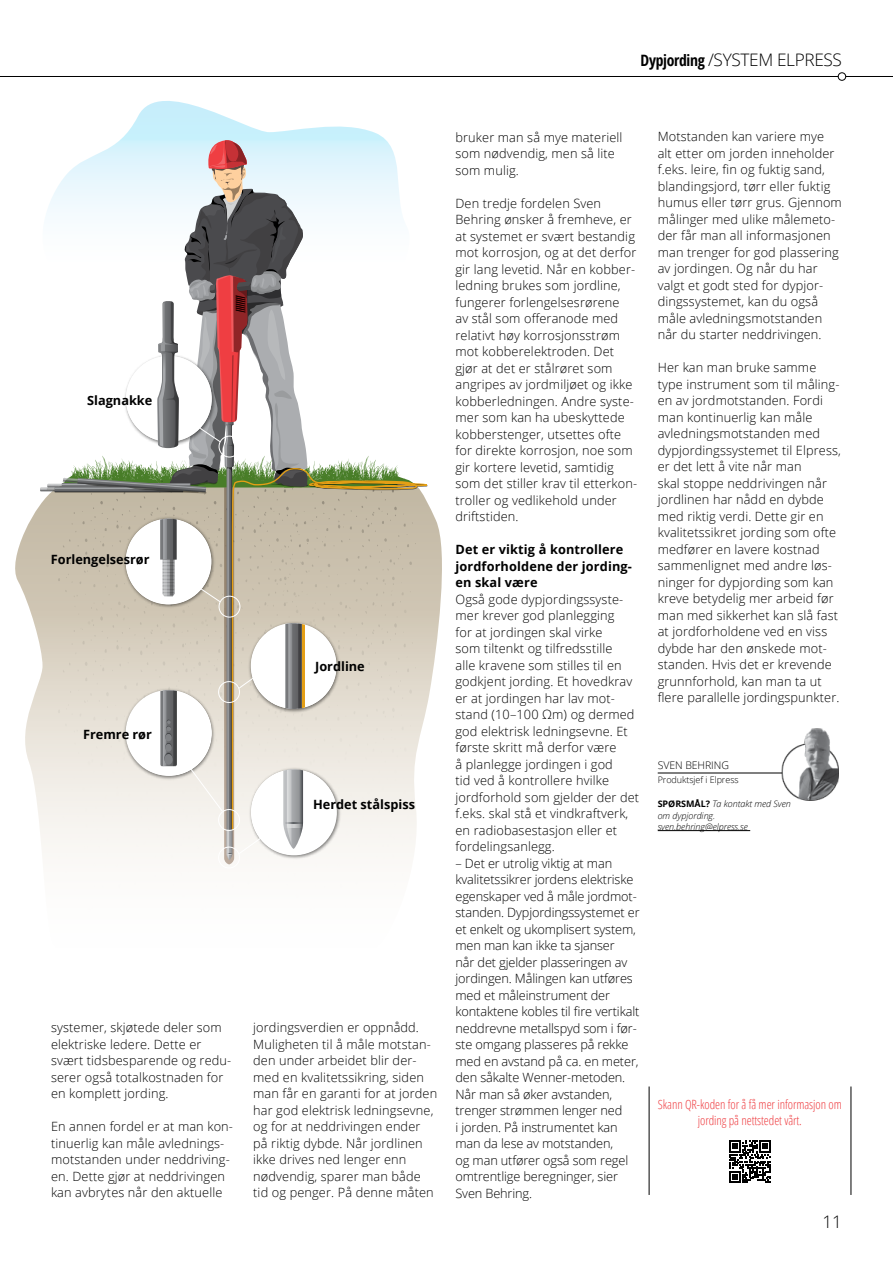
<style>
.page{position:relative;width:893px;height:1263px;background:#fff}
.page>*{position:absolute;margin:0;border:0;box-sizing:border-box;transform-origin:0 0}
.t1{font:300 17.25px "Open Sans";letter-spacing:-.02em;color:#000}
.t2{font:300 12.75px/16.5px "Open Sans";letter-spacing:.01em;color:#000}
.t3{font:300 12.75px/16.5px "Open Sans";letter-spacing:-.01em;color:#000}
.t4{font:700 12.75px/16.5px "Open Sans";color:#000}
.t5{font:300 12.75px/16.5px "Open Sans Condensed";letter-spacing:-.005em;color:#ef3e42;text-align:center}
.t6{font:300 10.5px "Open Sans";letter-spacing:-.005em;color:#000}
.t7{font:italic 300 9px/11.2px "Open Sans";letter-spacing:-.005em;color:#000}
.t8{font:300 9px "Open Sans";letter-spacing:-.005em;color:#000}
.s1{font-family:"Open Sans Condensed";font-weight:700;font-size:15.6px}
.s2{font-weight:700;font-style:normal}
</style>
<div class="page">
<hr style="left:0;top:76px;width:893px;height:1px;background:#000">
<div style="left:838px;top:73px;width:8px;height:7px;background:#fff;border-radius:50%"></div>
<div style="left:838px;top:72px;width:8px;height:9px;border:1px solid #000;border-radius:50%"></div>
<hr style="left:649px;top:1086px;width:1px;height:109px;background:#000">
<hr style="left:851px;top:1086px;width:1px;height:109px;background:#000">
<svg style="left:15px;top:505px;width:427px;height:320px"></svg>
<svg style="left:121px;top:101px;width:264px;height:38px"></svg>
<svg style="left:40px;top:139px;width:387px;height:726px"></svg>
<svg style="left:729px;top:1140px;width:42px;height:43px"></svg>
<img style="left:778px;top:728px;width:61px;height:73px">
<hr style="left:658px;top:830px;width:92px;height:1px;background:#000">
<hr style="left:658px;top:773px;width:124px;height:1px;background:#000">
<h1 class="t1" style="left:641px;top:47px;width:203px"><span class="s1">Dypjording</span> /SYSTEM ELPRESS</h1>
<p class="t4" style="left:87px;top:392px;width:67px">Slagnakke</p>
<p class="t4" style="left:51px;top:551px;width:100px">Forlengelsesrør</p>
<p class="t4" style="left:83px;top:725px;width:70px">Fremre rør</p>
<p class="t2" style="left:51px;top:1019px;width:182px">systemer, skjøtede deler som elektriske ledere. Dette er svært tidsbesparende og redu&shy;serer også totalkostnaden for en komplett jording.</p>
<p class="t2" style="left:51px;top:1118px;width:183px">En annen fordel er at man kon&shy;tinuerlig kan måle avlednings&shy;motstanden under neddriving&shy;en. Dette gjør at neddrivingen kan avbrytes når den aktuelle</p>
<p class="t4" style="left:315px;top:658px;width:51px">Jordline</p>
<p class="t4" style="left:313px;top:796px;width:103px">Herdet stålspiss</p>
<p class="t2" style="left:253px;top:1019px;width:185px">jordingsverdien er oppnådd.<br>Muligheten til å måle motstan&shy;den under arbeidet blir der&shy;med en kvalitetssikring, siden man får en garanti for at jorden har god elektrisk ledningsevne, og for at neddrivingen ender på riktig dybde. Når jordlinen ikke drives ned lenger enn nødvendig, sparer man både tid og penger. På denne måten</p>
<p class="t2" style="left:455px;top:128px;width:169px">bruker man så mye materiell som nødvendig, men så lite som mulig.</p>
<p class="t2" style="left:455px;top:194px;width:183px">Den tredje fordelen Sven<br>Behring ønsker å fremheve, er at systemet er svært bestandig mot korrosjon, og at det derfor gir lang levetid. Når en kobber&shy;ledning brukes som jordline, fungerer forlengelsesrørene<br>av stål som offeranode med relativt høy korrosjonsstrøm mot kobberelektroden. Det gjør at det er stålrøret som angripes av jordmiljøet og ikke kobberledningen. Andre syste&shy;mer som kan ha ubeskyttede kobberstenger, utsettes ofte for direkte korrosjon, noe som gir kortere levetid, samtidig som det stiller krav til etterkon&shy;troller og vedlikehold under driftstiden.</p>
<p class="t4" style="left:455px;top:541px;width:178px">Det er viktig å kontrollere jordforholdene der jording&shy;en skal være</p>
<p class="t2" style="left:455px;top:590px;width:185px">Også gode dypjordingssyste&shy;mer krever god planlegging<br>for at jordingen skal virke<br>som tiltenkt og tilfredsstille<br>alle kravene som stilles til en godkjent jording. Et hovedkrav er at jordingen har lav mot&shy;stand (10–100 Ωm) og dermed god elektrisk ledningsevne. Et første skritt må derfor være<br>å planlegge jordingen i god<br>tid ved å kontrollere hvilke jordforhold som gjelder der det f.eks. skal stå et vindkraftverk, en radiobasestasjon eller et fordelingsanlegg.</p>
<p class="t3" style="left:455px;top:854px;width:186px">– Det er utrolig viktig at man kvalitetssikrer jordens elektriske egenskaper ved å måle jordmot&shy;standen. Dypjordingssystemet er et enkelt og ukomplisert system, men man kan ikke ta sjanser<br>når det gjelder plasseringen av jordingen. Målingen kan utføres med et måleinstrument der kontaktene kobles til fire vertikalt neddrevne metallspyd som i før&shy;ste omgang plasseres på rekke med en avstand på ca. en meter, den såkalte Wenner-metoden.<br>Når man så øker avstanden, trenger strømmen lenger ned<br>i jorden. På instrumentet kan man da lese av motstanden,<br>og man utfører også som regel omtrentlige beregninger, sier<br>Sven Behring.</p>
<p class="t2" style="left:658px;top:128px;width:186px">Motstanden kan variere mye<br>alt etter om jorden inneholder f.eks. leire, fin og fuktig sand, blandingsjord, tørr eller fuktig humus eller tørr grus. Gjennom målinger med ulike målemeto&shy;der får man all informasjonen man trenger for god plassering av jordingen. Og når du har valgt et godt sted for dypjor&shy;dingssystemet, kan du også måle avledningsmotstanden når du starter neddrivingen.</p>
<p class="t2" style="left:658px;top:359px;width:185px">Her kan man bruke samme type instrument som til måling&shy;en av jordmotstanden. Fordi man kontinuerlig kan måle avledningsmotstanden med dypjordingssystemet til Elpress, er det lett å vite når man<br>skal stoppe neddrivingen når jordlinen har nådd en dybde med riktig verdi. Dette gir en kvalitetssikret jording som ofte medfører en lavere kostnad sammenlignet med andre løs&shy;ninger for dypjording som kan kreve betydelig mer arbeid før man med sikkerhet kan slå fast at jordforholdene ved en viss dybde har den ønskede mot&shy;standen. Hvis det er krevende grunnforhold, kan man ta ut flere parallelle jordingspunkter.</p>
<p class="t6" style="left:658px;top:758px;width:73px">SVEN BEHRING</p>
<p class="t8" style="left:658px;top:773px;width:82px">Produktsjef i Elpress</p>
<p class="t7" style="left:658px;top:798px;width:135px"><span class="s2">SPØRSMÅL?</span> Ta kontakt med Sven om dypjording. sven.behring@elpress.se</p>
<p class="t5" style="left:658px;top:1095px;width:185px">Skann QR-koden for å få mer informasjon om jording på nettstedet vårt.</p>
<h1 class="t1" style="left:823px;top:1210px;width:21px">11</h1>
</div>
